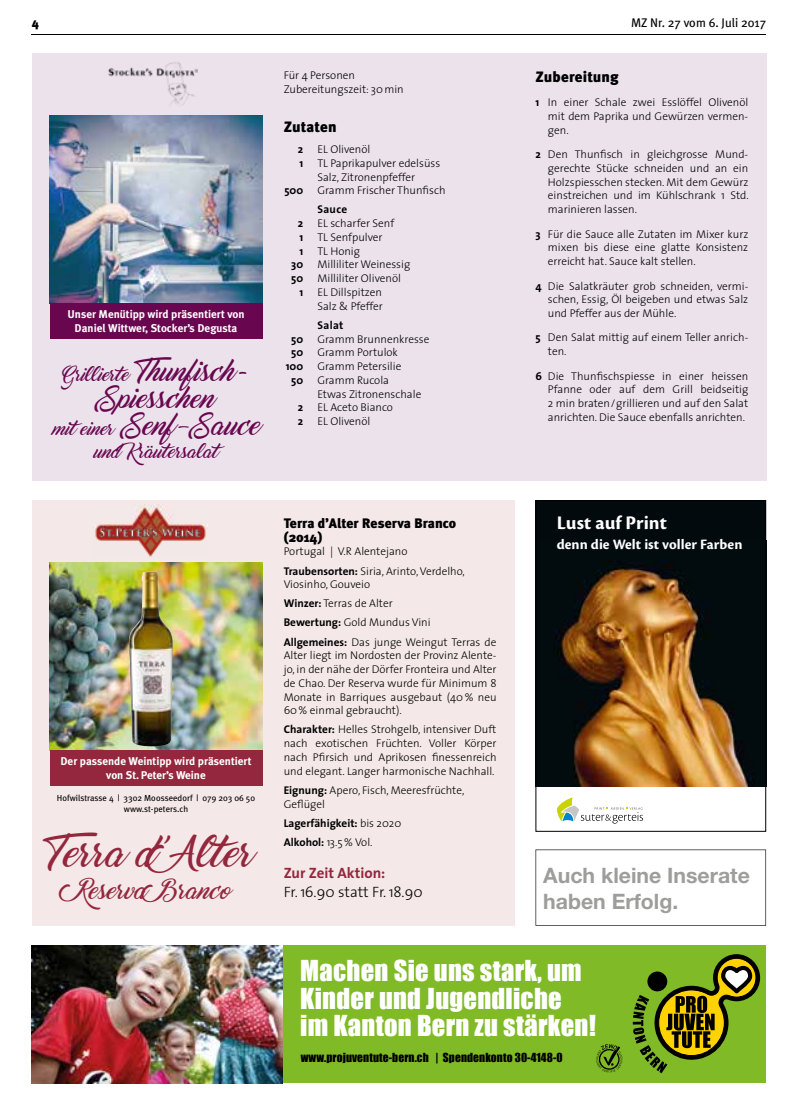
<style>
.page{position:relative;width:798px;height:1117px;background:#fff}
.page>*{position:absolute;margin:0;border:0;box-sizing:border-box;transform-origin:0 0}
.t1{font:32.5px "Marguerite";color:#94273d}
.t2{font:26.5px/27.4px "Impact";letter-spacing:.01em;color:#fff}
.t3{font:22.5px/27px "Marguerite";color:#68074f;text-align:center}
.t4{font:700 21.25px/25.5px "Helvetica Neue";color:#9d9d9c}
.t5{font:20px "Marguerite";color:#94273d}
.t6{font:700 20px "Cronos Pro";color:#fff}
.t7{font:15px "Marguerite";color:#68074f}
.t8{font:700 15px "Cronos Pro";color:#fff}
.t9{font:300 15px "The Sans";letter-spacing:-.005em;color:#000}
.t10{font:900 15px "Meta Plus";letter-spacing:.01em;color:#000}
.t11{font:700 15px "The Sans";color:#94273d}
.t12{font:900 13.75px/13.8px "Meta Plus";color:#000}
.t13{font:12.5px "Meta Plus";color:#000}
.t14{font:900 12.5px "Meta Plus";color:#000}
.t15{font:11.5px "Impact";letter-spacing:.01em;color:#000}
.t16{font:300 11.25px/13.8px "The Sans";color:#000}
.t17{font:700 11.25px/13.5px "Meta Plus";color:#fff;text-align:center}
.t18{font:700 11.25px/19.1px "The Sans";color:#000}
.t19{font:8.75px/10.5px "Meta Plus";color:#000;text-align:center}
.s1{font-size:22.5px}
.s2{font-size:15px}
.s3{font-weight:700}
.s4{font-weight:300}
</style>
<div class="page">
<div style="left:32px;top:500px;width:482px;height:425px;background:#f4e9e8"></div>
<img style="left:50px;top:562px;width:212px;height:188px">
<img style="left:128px;top:571px;width:45px;height:175px">
<div style="left:50px;top:750px;width:212px;height:35px;background:#94273d"></div>
<img style="left:93px;top:504px;width:115px;height:53px">
<div style="left:32px;top:53px;width:733px;height:427px;background:#ece2ec"></div>
<img style="left:109px;top:62px;width:89px;height:43px">
<img style="left:50px;top:115px;width:212px;height:188px">
<div style="left:50px;top:303px;width:212px;height:35px;background:#68074f"></div>
<div style="left:535px;top:500px;width:230px;height:150px;background:#030a0d"></div>
<img style="left:537px;top:561px;width:226px;height:225px">
<svg style="left:556px;top:797px;width:86px;height:26px"></svg>
<div style="left:535px;top:500px;width:230px;height:331px;border:1px solid #000"></div>
<svg style="left:535px;top:849px;width:230px;height:76px"></svg>
<hr style="left:32px;top:34px;width:733px;height:1px;background:#000">
<div style="left:282px;top:945px;width:483px;height:137px;background:#80ba27"></div>
<img style="left:32px;top:945px;width:250px;height:137px">
<svg style="left:632px;top:954px;width:127px;height:119px"></svg>
<svg style="left:596px;top:1044px;width:26px;height:28px"></svg>
<p class="t14" style="left:32px;top:15px;width:9px">4</p>
<p class="t13" style="left:630px;top:15px;width:136px">MZ Nr. 27 vom 6. Juli 2017</p>
<p class="t17" style="left:67px;top:307px;width:178px">Unser Menütipp wird präsentiert von<br>Daniel Wittwer, Stocker’s Degusta</p>
<h3 class="t7" style="left:63px;top:366px;width:186px">Grillierte <span class="s1">Thunfisch-</span></h3>
<h3 class="t3" style="left:52px;top:386px;width:209px">Spiesschen<br><span class="s2">miteiner</span> Senf – Sauce</h3>
<h3 class="t7" style="left:94px;top:444px;width:133px">und Kräutersalat</h3>
<p class="t16" style="left:283px;top:68px;width:121px">Für 4 Personen<br>Zubereitungszeit: 30 min</p>
<h3 class="t10" style="left:283px;top:118px;width:54px">Zutaten</h3>
<p class="t18" style="left:298px;top:139px;width:7px">2</p>
<p class="t16" style="left:317px;top:142px;width:54px">EL Olivenöl</p>
<p class="t18" style="left:299px;top:153px;width:5px">1</p>
<p class="t16" style="left:317px;top:156px;width:124px">TL Paprikapulver edelsüss<br>Salz, Zitronenpfeffer</p>
<p class="t18" style="left:284px;top:181px;width:20px">500</p>
<p class="t16" style="left:317px;top:183px;width:129px">Gramm Frischer Thunfisch</p>
<p class="t18" style="left:317px;top:200px;width:31px">Sauce</p>
<p class="t18" style="left:298px;top:213px;width:7px">2</p>
<p class="t16" style="left:317px;top:216px;width:78px">EL scharfer Senf</p>
<p class="t18" style="left:299px;top:227px;width:5px">1</p>
<p class="t16" style="left:317px;top:230px;width:67px">TL Senfpulver</p>
<p class="t18" style="left:299px;top:241px;width:5px">1</p>
<p class="t16" style="left:317px;top:243px;width:44px">TL Honig</p>
<p class="t18" style="left:291px;top:255px;width:13px">30</p>
<p class="t16" style="left:317px;top:257px;width:94px">Milliliter Weinessig</p>
<p class="t18" style="left:291px;top:268px;width:13px">50</p>
<p class="t16" style="left:317px;top:271px;width:85px">Milliliter Olivenöl</p>
<p class="t18" style="left:299px;top:282px;width:5px">1</p>
<p class="t16" style="left:317px;top:285px;width:67px">EL Dillspitzen<br>Salz &amp; Pfeffer</p>
<p class="t18" style="left:317px;top:315px;width:28px">Salat</p>
<p class="t18" style="left:291px;top:329px;width:13px">50</p>
<p class="t16" style="left:317px;top:331px;width:113px">Gramm Brunnenkresse</p>
<p class="t18" style="left:291px;top:342px;width:13px">50</p>
<p class="t16" style="left:317px;top:345px;width:82px">Gramm Portulok</p>
<p class="t18" style="left:285px;top:356px;width:19px">100</p>
<p class="t16" style="left:317px;top:359px;width:85px">Gramm Petersilie</p>
<p class="t18" style="left:291px;top:370px;width:13px">50</p>
<p class="t16" style="left:317px;top:373px;width:105px">Gramm Rucola<br>Etwas Zitronenschale</p>
<p class="t18" style="left:298px;top:397px;width:7px">2</p>
<p class="t16" style="left:317px;top:400px;width:77px">EL Aceto Bianco</p>
<p class="t18" style="left:298px;top:411px;width:7px">2</p>
<p class="t16" style="left:317px;top:414px;width:54px">EL Olivenöl</p>
<h3 class="t10" style="left:535px;top:68px;width:85px">Zubereitung</h3>
<p class="t16" style="left:547px;top:95px;width:202px;text-align:justify;text-indent:-12px"><span class="s3">1</span> In einer Schale zwei Esslöffel Olivenöl mit dem Paprika und Gewürzen vermen&shy;gen.</p>
<p class="t16" style="left:547px;top:147px;width:202px;text-align:justify;text-indent:-12px"><span class="s3">2</span> Den Thunfisch in gleichgrosse Mund&shy;gerechte Stücke schneiden und an ein Holzspiesschen stecken. Mit dem Gewürz einstreichen und im Kühlschrank 1 Std. marinieren lassen.</p>
<p class="t16" style="left:547px;top:226px;width:202px;text-align:justify;text-indent:-12px"><span class="s3">3</span> Für die Sauce alle Zutaten im Mixer kurz mixen bis diese eine glatte Konsistenz erreicht hat. Sauce kalt stellen.</p>
<p class="t16" style="left:547px;top:278px;width:202px;text-align:justify;text-indent:-12px"><span class="s3">4</span> Die Salatkräuter grob schneiden, vermi&shy;schen, Essig, Öl beigeben und etwas Salz und Pfeffer aus der Mühle.</p>
<p class="t16" style="left:547px;top:330px;width:202px;text-indent:-12px"><span class="s3">5</span> Den Salat mittig auf einem Teller anrich&shy;ten.</p>
<p class="t16" style="left:547px;top:368px;width:202px;text-align:justify;text-indent:-12px"><span class="s3">6</span> Die Thunfischspiesse in einer heissen Pfanne oder auf dem Grill beidseitig 2 min braten / grillieren und auf den Salat anrichten. Die Sauce ebenfalls anrichten.</p>
<p class="t17" style="left:60px;top:754px;width:192px">Der passende Weintipp wird präsentiert von St. Peter’s Weine</p>
<p class="t19" style="left:57px;top:792px;width:200px">Hofwilstrasse 4 | 3302 Moosseedorf | 079 203 06 50 www.st-peters.ch</p>
<h1 class="t1" style="left:50px;top:836px;width:204px">Terra d'Alter</h1>
<h3 class="t5" style="left:72px;top:880px;width:160px">Reserva Branco</h3>
<p class="t12" style="left:283px;top:516px;width:174px">Terra d’Alter Reserva Branco (2014)</p>
<p class="t16" style="left:283px;top:541px;width:183px;line-height:19.1px">Portugal | V.R Alentejano<br><span class="s3">Traubensorten:</span> Siria, Arinto, Verdelho,</p>
<p class="t16" style="left:283px;top:574px;width:214px;line-height:19.1px">Viosinho, Gouveio<br><span class="s3">Winzer:</span> Terras de Alter<br><span class="s3">Bewertung:</span> Gold Mundus Vini<br><span class="s3">Allgemeines:</span> Das junge Weingut Terras de</p>
<p class="t16" style="left:283px;top:648px;width:214px;text-align:justify">Alter liegt im Nordosten der Provinz Alente&shy;jo, in der nähe der Dörfer Fronteira und Alter de Chao. Der Reserva wurde für Minimum 8<br>Monate in Barriques ausgebaut (40 % neu 60 % einmal gebraucht).</p>
<p class="t16" style="left:283px;top:722px;width:214px;text-align:justify"><span class="s3">Charakter:</span> Helles Strohgelb, intensiver Duft nach exotischen Früchten. Voller Körper nach Pfirsich und Aprikosen finessenreich und elegant. Langer harmonische Nachhall.</p>
<p class="t16" style="left:283px;top:782px;width:182px"><span class="s3">Eignung:</span> Apero, Fisch, Meeresfrüchte,<br>Geflügel</p>
<p class="t18" style="left:283px;top:812px;width:119px">Lagerfähigkeit: <span class="s4">bis 2020<br></span>Alkohol: <span class="s4">13.5 % Vol.</span></p>
<h3 class="t11" style="left:283px;top:860px;width:103px">Zur Zeit Aktion:</h3>
<h3 class="t9" style="left:283px;top:879px;width:140px">Fr. 16.90 statt Fr. 18.90</h3>
<h3 class="t6" style="left:556px;top:511px;width:112px">Lust auf Print</h3>
<h3 class="t8" style="left:556px;top:535px;width:187px">denn die Welt ist voller Farben</h3>
<h3 class="t4" style="left:543px;top:862px;width:208px">Auch kleine Inserate haben Erfolg.</h3>
<h2 class="t2" style="left:300px;top:956px;width:297px">Machen Sie uns stark, um<br>Kinder und Jugendliche im Kanton Bern zu stärken!</h2>
<p class="t15" style="left:300px;top:1048px;width:263px">www.projuventute-bern.ch | Spendenkonto 30-4148-0</p>
</div>
